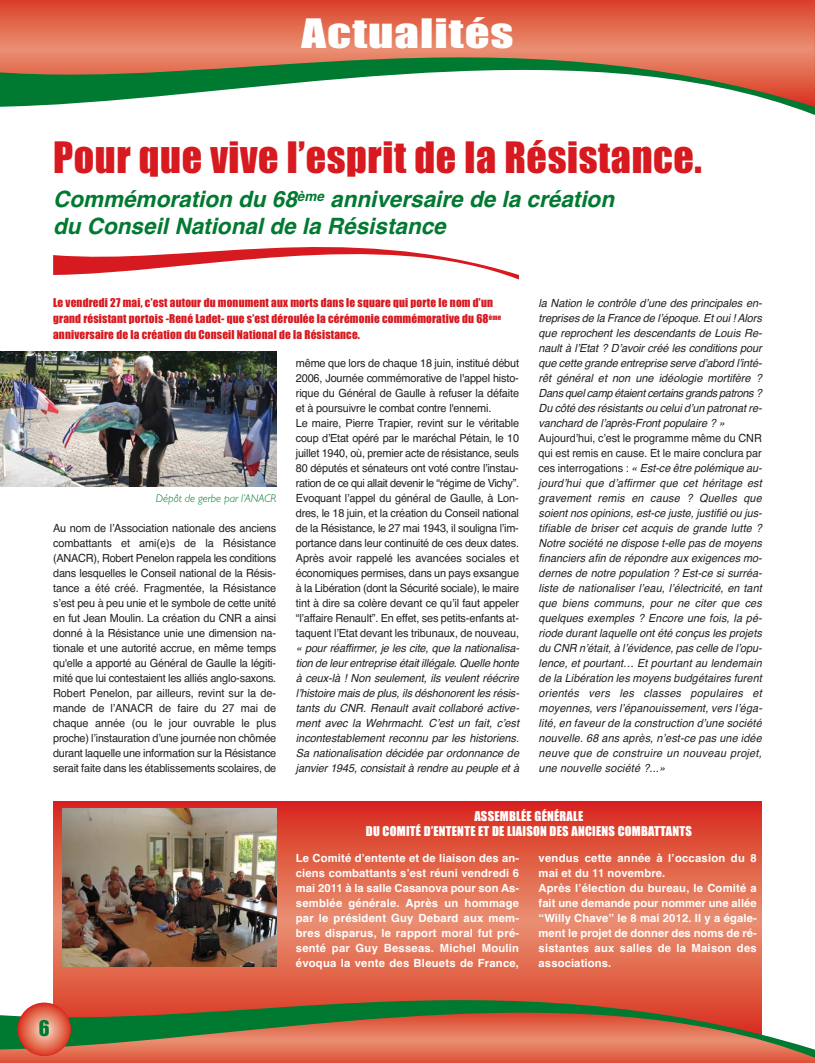
<style>
.page{position:relative;width:815px;height:1063px;background:#fff}
.page>*{position:absolute;margin:0;border:0;box-sizing:border-box;transform-origin:0 0}
.t1{font:40px "Impact";letter-spacing:.015em;color:#d71920}
.t2{font:37.5px "Impact";letter-spacing:.02em;color:#fff;scale:1.3 1}
.t3{font:italic 700 22.5px/27px "Helvetica";color:#007931}
.t4{font:20px "Impact";color:#007931}
.t5{font:12.5px/15px "Impact";letter-spacing:.02em;color:#fff;text-align:center}
.t6{font:11.25px/15px "Helvetica";letter-spacing:-.015em;color:#231f20;text-align:justify}
.t7{font:italic 11.25px/15px "Helvetica";letter-spacing:.005em;color:#231f20;scale:.96 1}
.t8{font:italic 11.25px/15px "Helvetica";letter-spacing:.005em;color:#231f20;text-align:justify}
.t9{font:700 11.25px/15px "Helvetica";letter-spacing:.015em;color:#fff;text-align:justify}
.t10{font:11.25px/16.2px "Impact";letter-spacing:.015em;color:#d71920}
.t11{font:italic 300 11.25px "Gill Sans";letter-spacing:-.005em;color:#007931}
.s1{font-style:normal}
</style>
<div class="page">
<svg style="left:53px;top:802px;width:709px;height:198px;background:#e1634a"></svg>
<img style="left:62px;top:808px;width:214px;height:159px">
<svg style="left:0;top:0;width:815px;height:57px;background:#e26b51"></svg>
<svg style="left:0;top:57px;width:815px;height:58px"></svg>
<div style="left:0;top:1058px;width:815px;height:5px;background:#df563d"></div>
<svg style="left:0;top:1000px;width:815px;height:58px;background:#a97651"></svg>
<svg style="left:18px;top:1003px;width:53px;height:53px;background:#e36e57"></svg>
<svg style="left:53px;top:247px;width:466px;height:32px"></svg>
<img style="left:0;top:352px;width:276px;height:135px">
<h2 class="t2" style="left:301px;top:22px;width:165px">Actualités</h2>
<h1 class="t1" style="left:53px;top:145px;width:650px">Pour que vive l’esprit de la Résistance.</h1>
<h3 class="t3" style="left:53px;top:188px;width:567px">Commémoration du 68<sup>ème</sup> anniversaire de la création du Conseil National de la Résistance</h3>
<p class="t10" style="left:53px;top:295px;width:450px">Le vendredi 27 mai, c’est autour du monument aux morts dans le square qui porte le nom d’un grand résistant portois -René Ladet- que s’est déroulée la cérémonie commémorative du 68<sup>ème </sup>anniversaire de la création du Conseil National de la Résistance.</p>
<p class="t11" style="left:156px;top:494px;width:122px">Dépôt de gerbe par l’ANACR</p>
<p class="t6" style="left:53px;top:521px;width:225px">Au nom de lʼAssociation nationale des anciens combattants et ami(e)s de la Résistance (ANACR), Robert Penelon rappela les conditions dans lesquelles le Conseil national de la Résis&shy;tance a été créé. Fragmentée, la Résistance sʼest peu à peu unie et le symbole de cette unité en fut Jean Moulin. La création du CNR a ainsi donné à la Résistance unie une dimension na&shy;tionale et une autorité accrue, en même temps qu'elle a apporté au Général de Gaulle la légiti&shy;mité que lui contestaient les alliés anglo-saxons.<br>Robert Penelon, par ailleurs, revint sur la de&shy;mande de lʼANACR de faire du 27 mai de chaque année (ou le jour ouvrable le plus proche) lʼinstauration dʼune journée non chômée durant laquelle une information sur la Résistance serait faite dans les établissements scolaires, de</p>
<p class="t6" style="left:296px;top:356px;width:225px;text-align:left">même que lors de chaque 18 juin, institué début 2006, Journée commémorative de l'appel histo&shy;rique du Général de Gaulle à refuser la défaite et à poursuivre le combat contre l'ennemi.<br>Le maire, Pierre Trapier, revint sur le véritable coup dʼEtat opéré par le maréchal Pétain, le 10 juillet 1940, où, premier acte de résistance, seuls 80 députés et sénateurs ont voté contre lʼinstau&shy;ration de ce qui allait devenir le “régime de Vichy”.<br>Evoquant lʼappel du général de Gaulle, à Lon&shy;dres, le 18 juin, et la création du Conseil national de la Résistance, le 27 mai 1943, il souligna lʼim&shy;portance dans leur continuité de ces deux dates.<br>Après avoir rappelé les avancées sociales et économiques permises, dans un pays exsangue à la Libération (dont la Sécurité sociale), le maire tint à dire sa colère devant ce quʼil faut appeler “lʼaffaire Renault”. En effet, ses petits-enfants at&shy;taquent lʼEtat devant les tribunaux, de nouveau,</p>
<p class="t8" style="left:296px;top:641px;width:227px">« pour réaffirmer, je les cite, que la nationalisa&shy;tion de leurentreprise étaitillégale.Quelle honte à ceux-là ! Non seulement, ils veulent réécrire lʼhistoire mais de plus,ils déshonorentles résis&shy;tants du CNR. Renault avait collaboré active&shy;ment avec la Wehrmacht. Cʼest un fait, cʼest incontestablement reconnu par les historiens.<br>Sa nationalisation décidée par ordonnance de janvier 1945, consistait à rendre au peuple et à</p>
<p class="t8" style="left:539px;top:296px;width:227px">la Nation le contrôle dʼune des principales en&shy;treprises de la France de lʼépoque.Etoui!Alors que reprochent les descendants de Louis Re&shy;nault à lʼEtat ? Dʼavoir créé les conditions pour que cette grande entreprise serve dʼabord lʼinté&shy;rêt général et non une idéologie mortifère ?<br>Dans quelcamp étaientcertains grands patrons ?<br>Du côté des résistants ou celuidʼun patronatre&shy;vanchard de lʼaprès-Front populaire ? »</p>
<p class="t7" style="left:539px;top:431px;width:236px"><span class="s1">Aujourdʼhui, cʼest le programme même du CNR qui est remis en cause. Et le maire conclura par c e s i n t e r ro g at i o n s :</span> « Est-ce être polémique au&shy;jourdʼhui que dʼaffirmer que cet héritage est gravement remis en cause ? Quelles que soientnos opinions,est-ce juste,justifié ou jus&shy;tifiable de briser cet acquis de grande lutte ?<br>Notre société ne dispose t-elle pas de moyens financiers afin de répondre aux exigences mo&shy;dernes de notre population ? Est-ce si surréa&shy;liste de nationaliser lʼeau, lʼélectricité, en tant que biens communs, pour ne citer que ces quelques exemples ? Encore une fois, la pé&shy;riode durantlaquelle ontété conçus les projets du CNR nʼétait,à lʼévidence,pas celle de lʼopu&shy;lence, et pourtant… Et pourtant au lendemain de la Libération les moyens budgétaires furent orientés vers les classes populaires et moyennes, vers lʼépanouissement, vers lʼéga&shy;lité, en faveur de la construction dʼune société nouvelle. 68 ans après, nʼest-ce pas une idée neuve que de construire un nouveau projet, une nouvelle société ?...»</p>
<p class="t5" style="left:366px;top:810px;width:327px">ASSEMBLÉE GÉNÉRALE<br>DU COMITÉ D’ENTENTE ET DE LIAISON DES ANCIENS COMBATTANTS</p>
<h3 class="t4" style="left:39px;top:1022px;width:12px">6</h3>
<p class="t9" style="left:296px;top:851px;width:225px">Le Comité dʼentente et de liaison des an&shy;ciens combattants sʼest réuni vendredi 6 mai 2011 à la salle Casanova pour son As&shy;semblée générale. Après un hommage par le président Guy Debard aux mem&shy;bres disparus, le rapport moral fut pré&shy;senté par Guy Besseas. Michel Moulin évoqua la vente des Bleuets de France,</p>
<p class="t9" style="left:539px;top:851px;width:220px;text-align:left">vendus cette année à lʼoccasion du 8 mai et du 11 novembre.<br>Après lʼélection du bureau, le Comité a fait une demande pour nommer une allée “Willy Chave” le 8 mai 2012. Il y a égale&shy;ment le projet de donner des noms de ré&shy;sistantes aux salles de la Maison des associations.</p>
</div>
